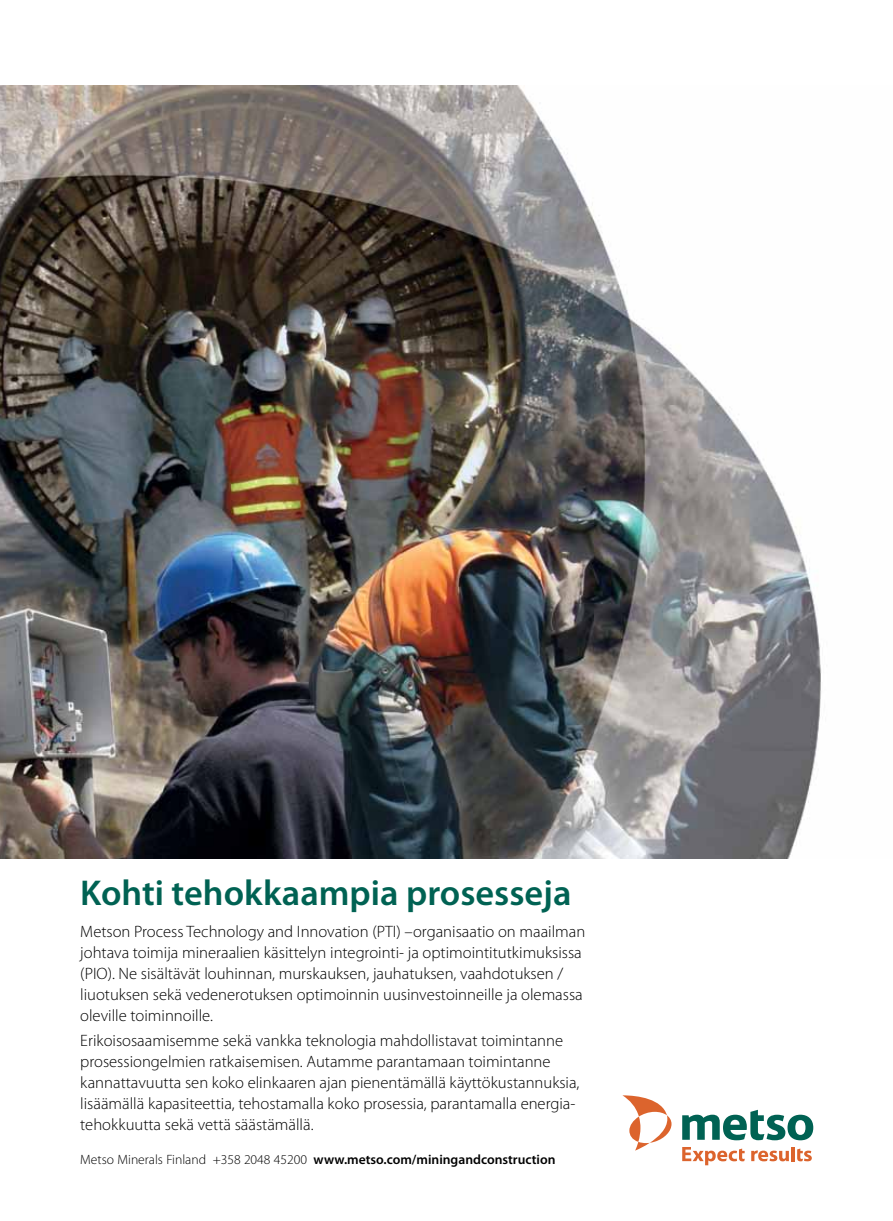
<style>
.page{position:relative;width:893px;height:1221px;background:#fff}
.page>*{position:absolute;margin:0;border:0;box-sizing:border-box;transform-origin:0 0}
.t1{font:600 36px "Myriad Pro";color:#006253}
.t2{font:300 16.5px/21px "Myriad Pro";color:#000}
.t3{font:600 13.5px "Myriad Pro";color:#000}
.s1{font-weight:300}
</style>
<div class="page">
<svg style="left:682px;top:1109px;width:131px;height:31px"></svg>
<svg style="left:622px;top:1095px;width:49px;height:55px"></svg>
<hr style="left:791px;top:1146px;width:4px;height:14px;background:#dc642d">
<svg style="left:682px;top:1147px;width:63px;height:18px"></svg>
<svg style="left:797px;top:1148px;width:15px;height:13px"></svg>
<svg style="left:751px;top:1150px;width:38px;height:11px"></svg>
<img style="left:0;top:86px;width:821px;height:772px">
<h1 class="t1" style="left:80px;top:873px;width:493px">Kohti tehokkaampia prosesseja</h1>
<p class="t2" style="left:80px;top:920px;width:507px">Metson Process Technology and Innovation (PTI) –organisaatio on maailman johtava toimija mineraalien käsittelyn integrointi- ja optimointitutkimuksissa (PIO). Ne sisältävät louhinnan, murskauksen, jauhatuksen, vaahdotuksen / liuotuksen sekä vedenerotuksen optimoinnin uusinvestoinneille ja olemassa oleville toiminnoille.</p>
<p class="t2" style="left:80px;top:1030px;width:501px">Erikoisosaamisemme sekä vankka teknologia mahdollistavat toimintanne prosessiongelmien ratkaisemisen. Autamme parantamaan toimintanne kannattavuutta sen koko elinkaaren ajan pienentämällä käyttökustannuksia, lisäämällä kapasiteettia, tehostamalla koko prosessia, parantamalla energia&shy;tehokkuutta sekä vettä säästämällä.</p>
<p class="t3" style="left:80px;top:1151px;width:477px"><span class="s1">Metso Minerals Finland +358 2048 45200</span> www.metso.com/miningandconstruction</p>
</div>
